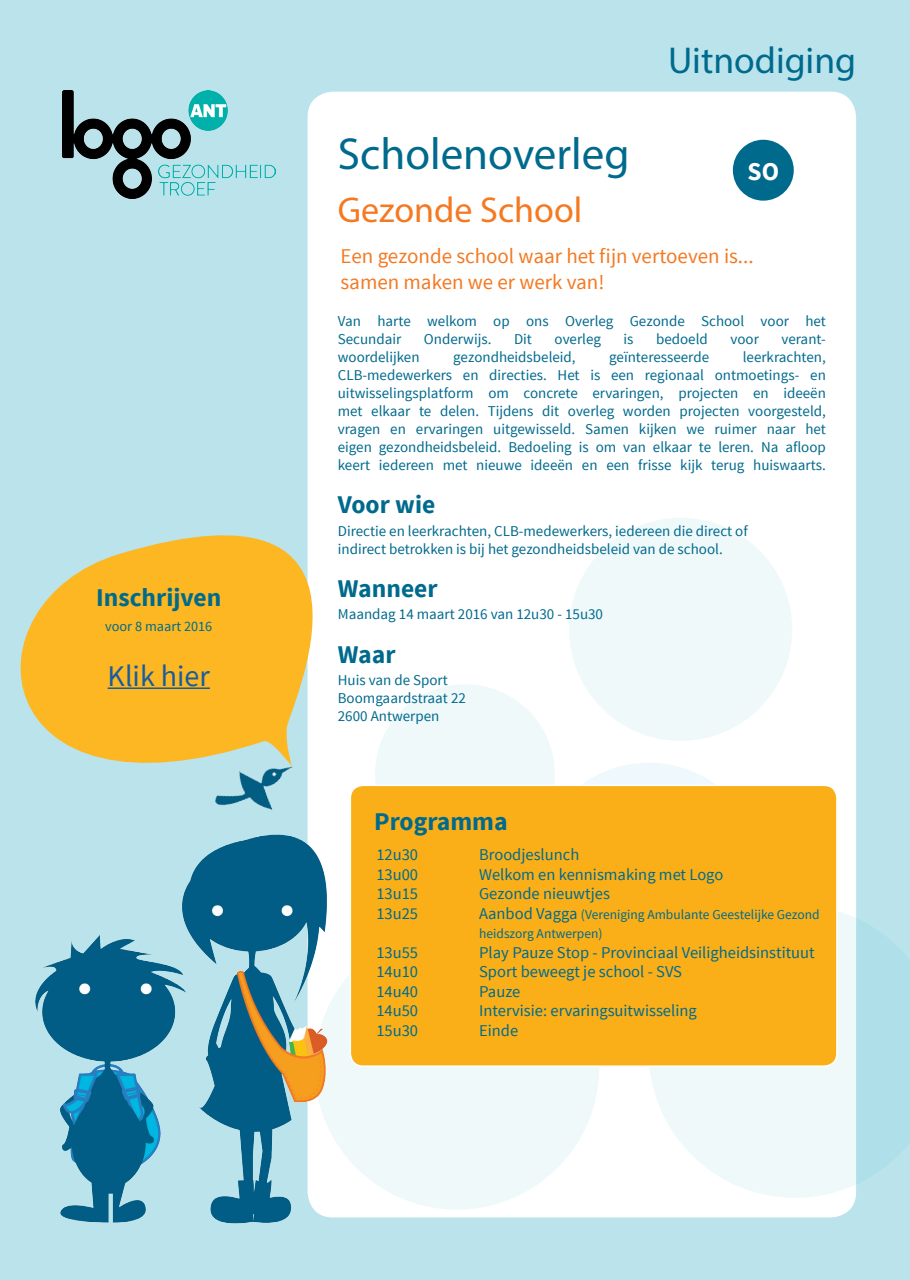
<style>
.page{position:relative;width:910px;height:1280px;background:#bbe3eb}
.page>*{position:absolute;margin:0;border:0;box-sizing:border-box;transform-origin:0 0}
.t1{font:45px "Myriad Pro";color:#006a8d}
.t2{font:37.5px "Myriad Pro";color:#006a8d}
.t3{font:36px "Myriad Pro";color:#f47921}
.t4{font:30px "Source Sans Pro";color:#175d9e}
.t5{font:700 25.5px "Source Sans Pro";color:#006a8d}
.t6{font:700 25.5px "Source Sans Pro";color:#fff}
.t7{font:21px/25.2px "Source Sans Pro";color:#f47921}
.t8{font:16.5px "Source Sans Pro";color:#006a8d}
.t9{font:15px/18px "Source Sans Pro";color:#006a8d}
.t10{font:14.25px "Source Sans Pro";color:#006a8d}
.t11{font:13.5px/19.5px "Source Sans Pro";color:#006a8d}
.s1{font-size:16.5px}
</style>
<div class="page">
<div style="left:308px;top:92px;width:548px;height:1125px;background:#fff;border-radius:26px"></div>
<svg style="left:650px;top:912px;width:260px;height:286px;fill:#eff9fa"></svg>
<div style="left:375px;top:684px;width:180px;height:180px;background:#eff9fa;border-radius:50%"></div>
<div style="left:569px;top:518px;width:223px;height:223px;background:#eff9fa;border-radius:50%"></div>
<div style="left:315px;top:925px;width:284px;height:285px;background:#eff9fa;border-radius:50%"></div>
<div style="left:534px;top:763px;width:229px;height:228px;background:#eff9fd;border-radius:50%"></div>
<img style="left:35px;top:800px;width:310px;height:424px">
<svg style="left:20px;top:514px;width:293px;height:274px;fill:#fcb722"></svg>
<img style="left:200px;top:755px;width:105px;height:74px">
<hr style="left:108px;top:687px;width:102px;height:2px;background:#175d9e">
<div style="left:733px;top:140px;width:61px;height:61px;background:#006a8d;border-radius:50%"></div>
<div style="left:350px;top:785px;width:487px;height:281px;background:#faaf18;border-radius:13px"></div>
<div style="left:350px;top:784px;width:488px;height:283px;border:2px solid #fff;border-radius:13px"></div>
<img style="left:63px;top:91px;width:212px;height:108px">
<h3 class="t5" style="left:96px;top:581px;width:127px">Inschrijven</h3>
<p class="t10" style="left:105px;top:618px;width:109px">voor 8 maart 2016</p>
<h3 class="t4" style="left:108px;top:657px;width:104px">Klik hier</h3>
<h1 class="t1" style="left:338px;top:126px;width:293px">Scholenoverleg</h1>
<h3 class="t3" style="left:338px;top:188px;width:246px">Gezonde School</h3>
<h2 class="t2" style="left:668px;top:37px;width:190px">Uitnodiging</h2>
<h3 class="t6" style="left:747px;top:155px;width:33px">SO</h3>
<h3 class="t7" style="left:340px;top:244px;width:415px">Een gezonde school waar het fijn vertoeven is... samen maken we er werk van!</h3>
<p class="t9" style="left:338px;top:312px;width:490px">Van harte welkom op ons Overleg Gezonde School voor het<br>Secundair</p>
<p class="t9" style="left:424px;top:330px;width:69px">Onderwijs.</p>
<p class="t9" style="left:514px;top:330px;width:19px">Dit</p>
<p class="t9" style="left:555px;top:330px;width:48px">overleg</p>
<p class="t9" style="left:623px;top:330px;width:11px">is</p>
<p class="t9" style="left:656px;top:330px;width:53px">bedoeld</p>
<p class="t9" style="left:730px;top:330px;width:30px">voor</p>
<p class="t9" style="left:781px;top:330px;width:46px">verant-</p>
<p class="t9" style="left:338px;top:348px;width:490px;text-align:justify;text-indent:405px">leerkrachten, CLB-medewerkers en directies. Het is een regionaal ontmoetings- en uitwisselingsplatform om concrete ervaringen, projecten en ideeën met elkaar te delen. Tijdens dit overleg worden projecten voorgesteld, vragen en ervaringen uitgewisseld. Samen kijken we ruimer naar het eigen gezondheidsbeleid. Bedoeling is om van elkaar te leren. Na afloop keert iedereen met nieuwe ideeën en een frisse kijk terug huiswaarts.</p>
<h3 class="t5" style="left:338px;top:489px;width:99px">Voor wie</h3>
<p class="t9" style="left:338px;top:522px;width:411px">Directie en leerkrachten, CLB-medewerkers, iedereen die direct of indirect betrokken is bij het gezondheidsbeleid van de school.</p>
<h3 class="t5" style="left:338px;top:572px;width:101px">Wanneer</h3>
<p class="t9" style="left:338px;top:606px;width:267px">Maandag 14 maart 2016 van 12u30 - 15u30</p>
<h3 class="t5" style="left:338px;top:638px;width:59px">Waar</h3>
<p class="t9" style="left:338px;top:671px;width:130px">Huis van de Sport<br>Boomgaardstraat 22<br>2600 Antwerpen</p>
<p class="t9" style="left:338px;top:348px;width:83px">woordelijken</p>
<p class="t9" style="left:453px;top:348px;width:124px">gezondheidsbeleid,</p>
<p class="t9" style="left:609px;top:348px;width:101px">geïnteresseerde</p>
<h3 class="t5" style="left:374px;top:805px;width:135px">Programma</h3>
<p class="t8" style="left:376px;top:844px;width:43px">12u30</p>
<p class="t8" style="left:479px;top:844px;width:102px">Broodjeslunch</p>
<p class="t8" style="left:376px;top:864px;width:43px">13u00</p>
<p class="t8" style="left:479px;top:864px;width:246px">Welkom en kennismaking met Logo</p>
<p class="t8" style="left:376px;top:883px;width:43px">13u15</p>
<p class="t8" style="left:479px;top:883px;width:132px">Gezonde nieuwtjes</p>
<p class="t8" style="left:376px;top:903px;width:43px">13u25</p>
<p class="t11" style="left:479px;top:904px;width:342px"><span class="s1">Aanbod Vagga</span> (Vereniging Ambulante Geestelijke Gezond heidszorg Antwerpen)</p>
<p class="t8" style="left:376px;top:942px;width:43px">13u55</p>
<p class="t8" style="left:479px;top:942px;width:337px">Play Pauze Stop - Provinciaal Veiligheidsinstituut</p>
<p class="t8" style="left:376px;top:961px;width:43px">14u10</p>
<p class="t8" style="left:479px;top:961px;width:204px">Sport beweegt je school - SVS</p>
<p class="t8" style="left:376px;top:981px;width:43px">14u40</p>
<p class="t8" style="left:479px;top:981px;width:43px">Pauze</p>
<p class="t8" style="left:376px;top:1000px;width:43px">14u50</p>
<p class="t8" style="left:479px;top:1000px;width:219px">Intervisie: ervaringsuitwisseling</p>
<p class="t8" style="left:376px;top:1020px;width:43px">15u30</p>
<p class="t8" style="left:479px;top:1020px;width:41px">Einde</p>
</div>
